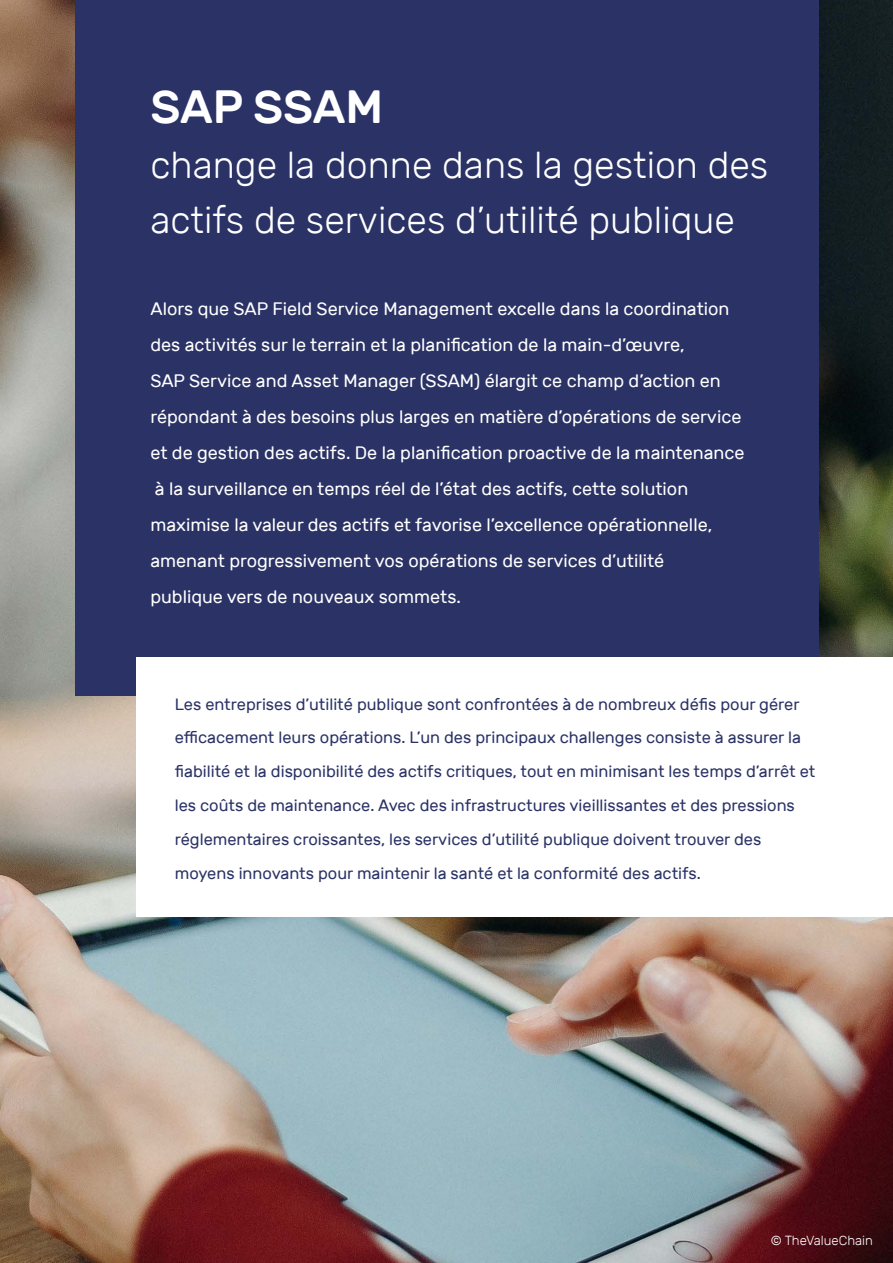
<style>
.page{position:relative;width:893px;height:1263px;background:#fff}
.page>*{position:absolute;margin:0;border:0;box-sizing:border-box;transform-origin:0 0}
.t1{font:500 46.5px "Rubik";color:#fff}
.t2{font:300 37.5px/55.5px "Rubik";color:#fff}
.t3{font:18px/36px "Rubik";color:#fff}
.t4{font:16.35px/33.9px "Rubik";color:#2b3366}
.t5{font:300 13.2px "Rubik";color:#fff}
</style>
<div class="page">
<img style="left:0;top:0;width:893px;height:1263px">
<div style="left:75px;top:0;width:743px;height:695px;background:#2b3366"></div>
<div style="left:136px;top:657px;width:757px;height:260px;background:#fff"></div>
<h1 class="t1" style="left:150px;top:81px;width:234px">SAP SSAM</h1>
<h2 class="t2" style="left:150px;top:137px;width:619px">change la donne dans la gestion des actifs de services d’utilité publique</h2>
<p class="t3" style="left:150px;top:291px;width:596px">Alors que SAP Field Service Management excelle dans la coordination des activités sur le terrain et la planification de la main-d’œuvre,<br>SAP Service and Asset Manager (SSAM) élargit ce champ d’action en répondant à des besoins plus larges en matière d’opérations de service et de gestion des actifs. De la planification proactive de la maintenance à la surveillance en temps réel de l’état des actifs, cette solution maximise la valeur des actifs et favorise l’excellence opérationnelle, amenant progressivement vos opérations de services d’utilité<br>publique vers de nouveaux sommets.</p>
<p class="t4" style="left:175px;top:687px;width:642px">Les entreprises d’utilité publique sont confrontées à de nombreux défis pour gérer efficacement leurs opérations. L’un des principaux challenges consiste à assurer la fiabilité et la disponibilité des actifs critiques, tout en minimisant les temps d’arrêt et les coûts de maintenance. Avec des infrastructures vieillissantes et des pressions réglementaires croissantes, les services d’utilité publique doivent trouver des moyens innovants pour maintenir la santé et la conformité des actifs.</p>
<p class="t5" style="left:771px;top:1233px;width:104px">© TheValueChain</p>
</div>
